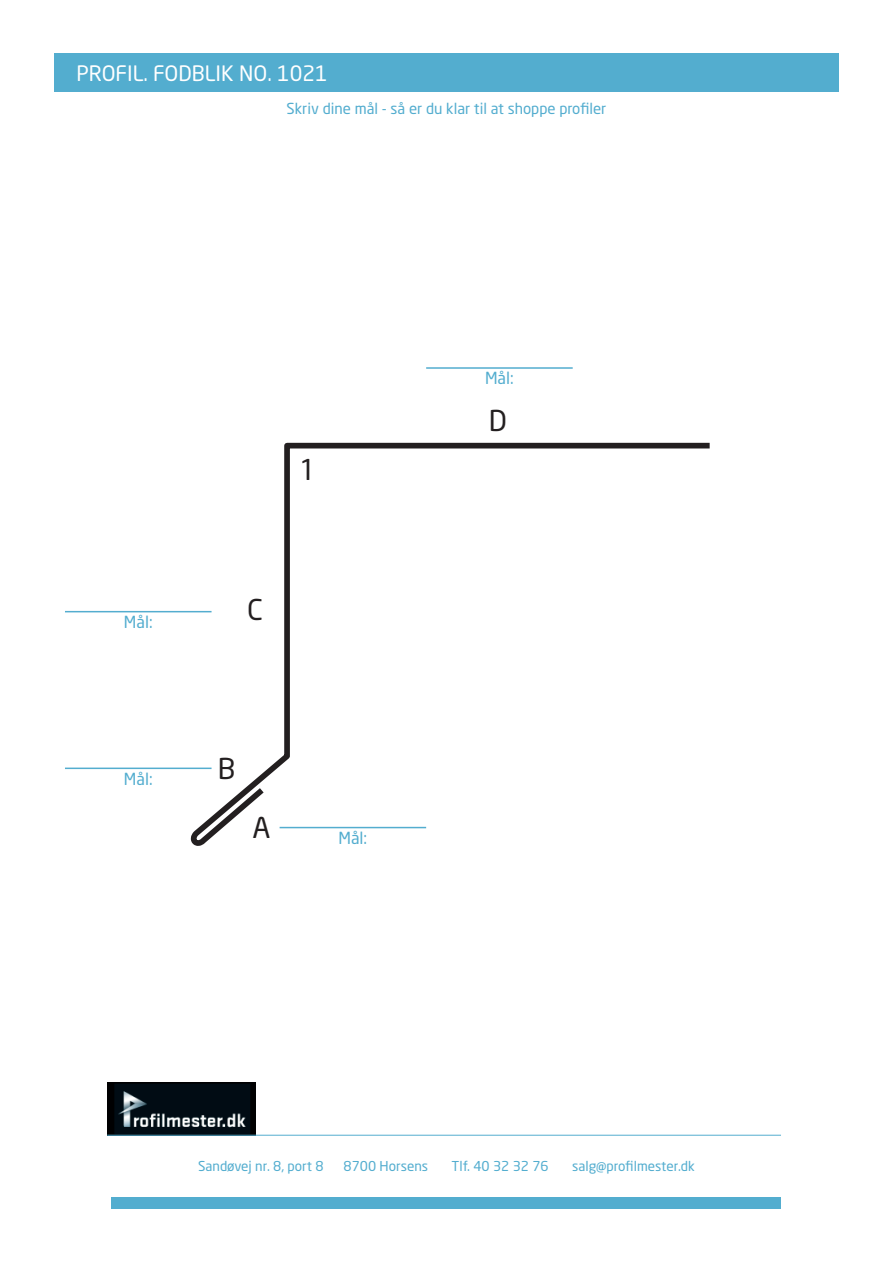
<style>
.page{position:relative;width:893px;height:1263px;background:#fff}
.page>*{position:absolute;margin:0;border:0;box-sizing:border-box;transform-origin:0 0}
.t1{font:28.35px "Neo Sans";color:#231f20}
.t2{font:21px "Neo Sans Std";color:#fff}
.t3{font:16.5px "Neo Sans Std";color:#53adcf}
.t4{font:15px "Neo Sans Std";color:#53adcf}
.t5{font:13.5px "Neo Sans Std";color:#53adcf}
</style>
<div class="page">
<svg style="left:190px;top:442px;width:520px;height:403px"></svg>
<div style="left:54px;top:53px;width:785px;height:39px;background:#53adcf"></div>
<div style="left:112px;top:1198px;width:669px;height:11px;background:#53adcf"></div>
<hr style="left:65px;top:611px;width:147px;height:1px;background:#53adcf">
<hr style="left:65px;top:767px;width:147px;height:2px;background:#53adcf">
<hr style="left:280px;top:827px;width:146px;height:1px;background:#53adcf">
<hr style="left:426px;top:367px;width:147px;height:2px;background:#53adcf">
<img style="left:107px;top:1083px;width:148px;height:52px">
<hr style="left:107px;top:1135px;width:674px;height:1px;background:#53adcf">
<h2 class="t2" style="left:77px;top:60px;width:253px">PROFIL. FODBLIK NO. 1021</h2>
<p class="t4" style="left:287px;top:99px;width:321px">Skriv dine mål - så er du klar til at shoppe profiler</p>
<p class="t3" style="left:485px;top:368px;width:30px">Mål:</p>
<p class="t3" style="left:124px;top:612px;width:30px">Mål:</p>
<p class="t3" style="left:124px;top:768px;width:30px">Mål:</p>
<h1 class="t1" style="left:299px;top:452px;width:19px">1</h1>
<h1 class="t1" style="left:247px;top:592px;width:17px">C</h1>
<h1 class="t1" style="left:218px;top:751px;width:19px">B</h1>
<h1 class="t1" style="left:253px;top:810px;width:19px">A</h1>
<p class="t3" style="left:338px;top:828px;width:30px">Mål:</p>
<h1 class="t1" style="left:489px;top:403px;width:20px">D</h1>
<p class="t5" style="left:198px;top:1158px;width:127px">Sandøvej nr. 8, port 8</p>
<p class="t5" style="left:344px;top:1158px;width:86px">8700 Horsens</p>
<p class="t5" style="left:452px;top:1158px;width:99px">Tlf. 40 32 32 76</p>
<p class="t5" style="left:572px;top:1158px;width:124px">salg@profilmester.dk</p>
</div>
